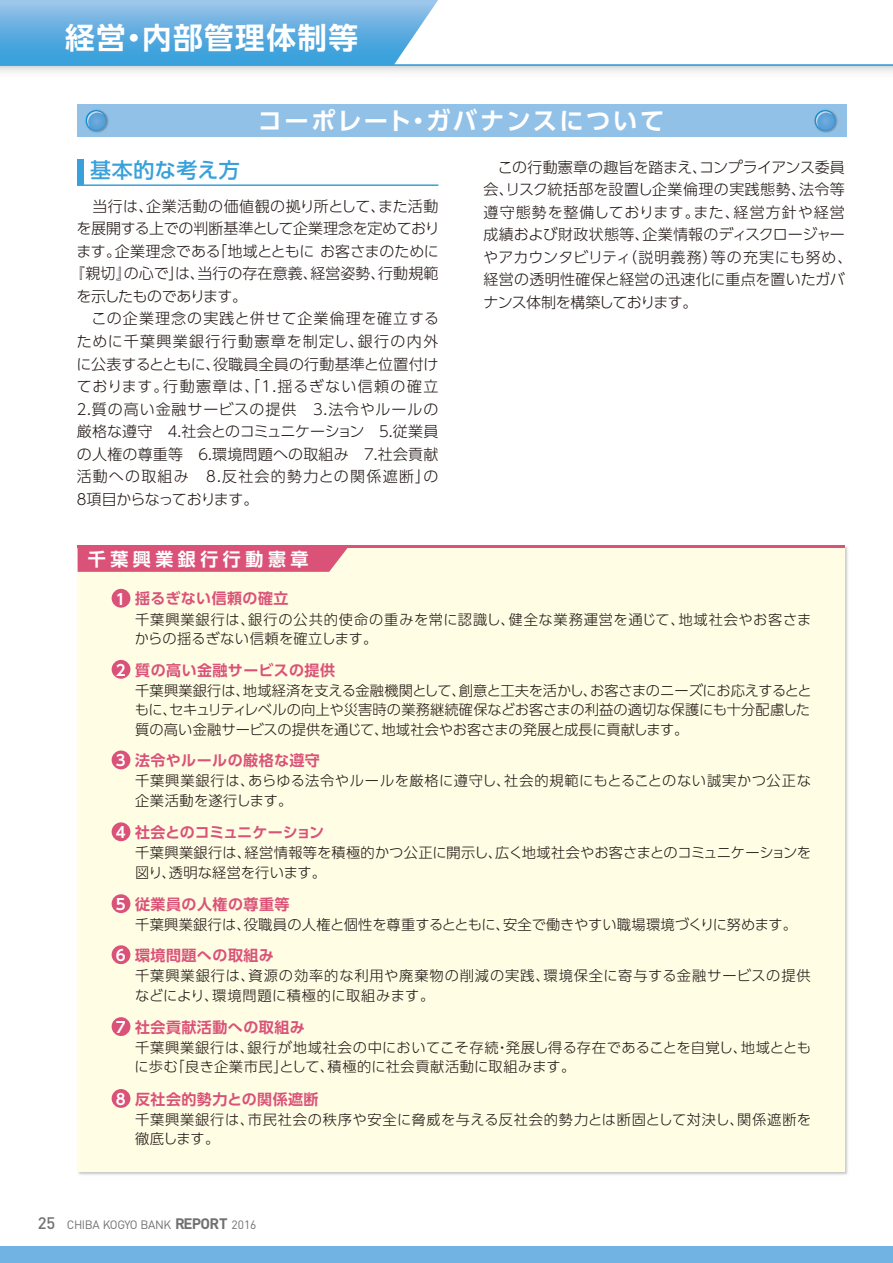
<style>
.page{position:relative;width:893px;height:1263px;background:#fff}
.page>*{position:absolute;margin:0;border:0;box-sizing:border-box;transform-origin:0 0}
.t1{font:700 29.55px "UD Shin Go Pro De";letter-spacing:.05em;color:#fff}
.t2{font:700 24.3px "UD Shin Go Pro De";letter-spacing:.09em;color:#fff}
.t3{font:500 21px "UD Shin Go Pro";letter-spacing:.025em;color:#38a1db}
.t4{font:700 18px "UD Shin Go Pro De";letter-spacing:.25em;color:#fff}
.t5{font:300 15px/22.5px "UD Shin Go Pro";letter-spacing:.015em;color:#221815}
.t6{font:700 15px "UD Shin Go Pro De";letter-spacing:.03em;color:#da5278}
.t7{font:300 15px "UD Shin Go Pro";letter-spacing:-.02em;color:#221815}
.t8{font:300 15px "UD Shin Go Pro";letter-spacing:.085em;color:#221815}
.t9{font:300 15px "UD Shin Go Pro";letter-spacing:-.005em;color:#221815}
.t10{font:300 15px "UD Shin Go Pro";letter-spacing:.06em;color:#221815}
.t11{font:300 15px "UD Shin Go Pro";letter-spacing:.09em;color:#221815}
.t12{font:300 15px "UD Shin Go Pro";letter-spacing:.075em;color:#221815}
.t13{font:700 15px "UD Shin Go Pro De";letter-spacing:-.02em;color:#da5278}
.t14{font:300 15px "UD Shin Go Pro";letter-spacing:-.08em;color:#221815}
.t15{font:300 15px "UD Shin Go Pro";letter-spacing:-.045em;color:#221815}
.t16{font:300 14.25px/19.5px "UD Shin Go Pro";letter-spacing:.025em;color:#221815}
.t17{font:300 14.25px/19.5px "UD Shin Go Pro";letter-spacing:.06em;color:#221815}
.t18{font:300 14.25px/19.5px "UD Shin Go Pro";letter-spacing:.005em;color:#221815}
.t19{font:300 14.25px/19.5px "UD Shin Go Pro";letter-spacing:.05em;color:#221815}
.t20{font:300 14.25px "UD Shin Go Pro";color:#221815}
.t21{font:12px "DIN";letter-spacing:-.04em;color:#727171}
.s1{color:#fff}
.s2{font-weight:500;font-size:16.5px}
.s3{font-weight:700;font-size:15px}
</style>
<div class="page">
<div style="left:0;top:1246px;width:893px;height:17px;background:#71b3e2"></div>
<div style="left:0;top:65px;width:893px;height:24px;background:linear-gradient(to bottom,#e8e8e8,#fff)"></div>
<hr style="left:0;top:64px;width:893px;height:2px;background:#38a1db">
<svg style="left:0;top:0;width:438px;height:65px;background:#6ab3e2"></svg>
<div style="left:77px;top:104px;width:769px;height:33px;background:#92c1e8"></div>
<div style="left:78px;top:546px;width:767px;height:625px;background:#fffde4"></div>
<hr style="left:77px;top:184px;width:361px;height:2px;background:#38a1db">
<div style="left:77px;top:160px;width:6px;height:25px;background:#38a1db"></div>
<hr style="left:78px;top:546px;width:767px;height:2px;background:#da5278">
<svg style="left:78px;top:548px;width:270px;height:24px;background:#db597c"></svg>
<div style="left:112px;top:589px;width:18px;height:19px;background:#da5278;border-radius:50%"></div>
<div style="left:112px;top:660px;width:18px;height:19px;background:#da5278;border-radius:50%"></div>
<div style="left:112px;top:750px;width:18px;height:19px;background:#da5278;border-radius:50%"></div>
<div style="left:112px;top:822px;width:18px;height:19px;background:#da5278;border-radius:50%"></div>
<div style="left:112px;top:945px;width:18px;height:19px;background:#da5278;border-radius:50%"></div>
<div style="left:112px;top:1017px;width:18px;height:19px;background:#da5278;border-radius:50%"></div>
<div style="left:112px;top:1089px;width:18px;height:19px;background:#da5278;border-radius:50%"></div>
<div style="left:112px;top:894px;width:18px;height:19px;background:#da5278;border-radius:50%"></div>
<img style="left:85px;top:109px;width:24px;height:24px">
<svg style="left:86px;top:110px;width:20px;height:21px"></svg>
<svg style="left:87px;top:111px;width:17px;height:16px"></svg>
<img style="left:814px;top:109px;width:24px;height:24px">
<svg style="left:815px;top:110px;width:20px;height:21px"></svg>
<svg style="left:816px;top:111px;width:17px;height:16px"></svg>
<h1 class="t1" style="left:65px;top:14px;width:294px">経営・内部管理体制等</h1>
<h2 class="t2" style="left:258px;top:101px;width:408px">コーポレート・ガバナンスについて</h2>
<h3 class="t3" style="left:90px;top:153px;width:151px">基本的な考え方</h3>
<p class="t5" style="left:77px;top:194px;width:363px">　当行は、企業活動の価値観の拠り所として、また活動</p>
<p class="t7" style="left:76px;top:217px;width:365px">を展開する上での判断基準として企業理念を定めており</p>
<p class="t9" style="left:76px;top:239px;width:364px">ます。企業理念である「地域とともにお客さまのために</p>
<p class="t5" style="left:70px;top:262px;width:370px">『親切』の心で」は、当行の存在意義、経営姿勢、行動規範</p>
<p class="t15" style="left:77px;top:284px;width:172px">を示したものであります。</p>
<p class="t12" style="left:92px;top:307px;width:349px">この企業理念の実践と併せて企業倫理を確立する</p>
<p class="t11" style="left:77px;top:329px;width:363px">ために千葉興業銀行行動憲章を制定し、銀行の内外</p>
<p class="t5" style="left:76px;top:352px;width:364px">に公表するとともに、役職員全員の行動基準と位置付け</p>
<p class="t8" style="left:77px;top:374px;width:363px">ております。行動憲章は、「１.揺るぎない信頼の確立</p>
<p class="t10" style="left:74px;top:397px;width:366px">２.質の高い金融サービスの提供　３.法令やルールの</p>
<p class="t7" style="left:77px;top:419px;width:363px">厳格な遵守　４.社会とのコミュニケーション　５.従業員</p>
<p class="t5" style="left:77px;top:442px;width:363px">の人権の尊重等　６.環境問題への取組み　７.社会貢献</p>
<p class="t8" style="left:77px;top:464px;width:363px">活動への取組み　８.反社会的勢力との関係遮断」の</p>
<p class="t14" style="left:74px;top:487px;width:186px">８項目からなっております。</p>
<p class="t4" style="left:88px;top:544px;width:222px">千葉興業銀行行動憲章</p>
<p class="t6" style="left:113px;top:586px;width:177px"><span class="s1">１</span>揺るぎない信頼の確立</p>
<p class="t5" style="left:483px;top:155px;width:371px">　この行動憲章の趣旨を踏まえ、コンプライアンス委員会、リスク統括部を設置し企業倫理の実践態勢、法令等遵守態勢を整備しております。また、経営方針や経営成績および財政状態等、企業情報のディスクロージャーやアカウンタビリティ（説明義務）等の充実にも努め、経営の透明性確保と経営の迅速化に重点を置いたガバナンス体制を構築しております。</p>
<p class="t16" style="left:135px;top:609px;width:678px">千葉興業銀行は、銀行の公共的使命の重みを常に認識し、健全な業務運営を通じて、地域社会やお客さまからの揺るぎない信頼を確立します。</p>
<p class="t6" style="left:116px;top:658px;width:221px"><span class="s1">2</span> 質の高い金融サービスの提供</p>
<p class="t16" style="left:135px;top:680px;width:678px;text-align:justify">千葉興業銀行は、地域経済を支える金融機関として、創意と工夫を活かし、お客さまのニーズにお応えするとともに、セキュリティレベルの向上や災害時の業務継続確保などお客さまの利益の適切な保護にも十分配慮した質の高い金融サービスの提供を通じて、地域社会やお客さまの発展と成長に貢献します。</p>
<p class="t6" style="left:116px;top:748px;width:206px"><span class="s1">3</span> 法令やルールの厳格な遵守</p>
<p class="t16" style="left:135px;top:770px;width:677px">千葉興業銀行は、あらゆる法令やルールを厳格に遵守し、社会的規範にもとることのない誠実かつ公正な企業活動を遂行します。</p>
<p class="t13" style="left:116px;top:820px;width:210px"><span class="s1">4</span> 社会とのコミュニケーション</p>
<p class="t18" style="left:135px;top:842px;width:677px">千葉興業銀行は、経営情報等を積極的かつ公正に開示し、広く地域社会やお客さまとのコミュニケーションを図り、透明な経営を行います。</p>
<p class="t6" style="left:116px;top:892px;width:175px"><span class="s1">5</span> 従業員の人権の尊重等</p>
<p class="t20" style="left:135px;top:913px;width:663px">千葉興業銀行は、役職員の人権と個性を尊重するとともに、安全で働きやすい職場環境づくりに努めます。</p>
<p class="t6" style="left:116px;top:943px;width:160px"><span class="s1">6</span> 環境問題への取組み</p>
<p class="t17" style="left:135px;top:965px;width:677px">千葉興業銀行は、資源の効率的な利用や廃棄物の削減の実践、環境保全に寄与する金融サービスの提供などにより、環境問題に積極的に取組みます。</p>
<p class="t6" style="left:116px;top:1015px;width:190px"><span class="s1">7</span> 社会貢献活動への取組み</p>
<p class="t16" style="left:135px;top:1037px;width:678px">千葉興業銀行は、銀行が地域社会の中においてこそ存続・発展し得る存在であることを自覚し、地域とともに歩む「良き企業市民」として、積極的に社会貢献活動に取組みます。</p>
<p class="t6" style="left:116px;top:1087px;width:204px"><span class="s1">8</span> 反社会的勢力との関係遮断</p>
<p class="t19" style="left:135px;top:1109px;width:678px">千葉興業銀行は、市民社会の秩序や安全に脅威を与える反社会的勢力とは断固として対決し、関係遮断を徹底します。</p>
<p class="t21" style="left:38px;top:1217px;width:220px"><span class="s2">25</span> CHIBA KOGYO BANK <span class="s3">REPORT</span> 2016</p>
</div>
